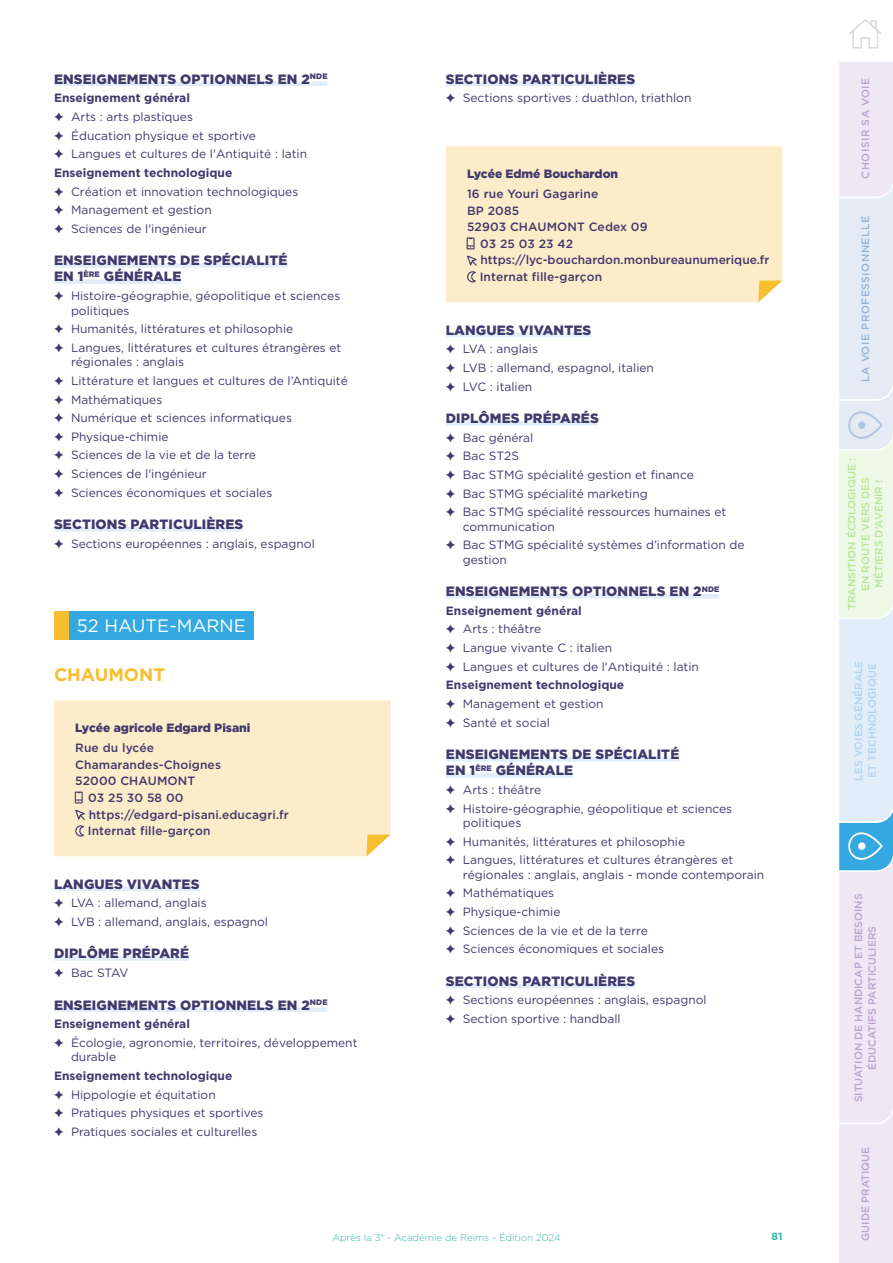
<style>
.page{position:relative;width:893px;height:1263px;background:#fff}
.page>*{position:absolute;margin:0;border:0;box-sizing:border-box;transform-origin:0 0}
.t1{font:18px "Gotham HTF";color:#fff}
.t2{font:700 18px "Gotham HTF";color:#f7bf2f}
.t3{font:900 13.5px/16.2px "Gotham HTF";letter-spacing:.01em;color:#41386c}
.t4{font:12px/18.6px "Gotham HTF";color:#41386c}
.t5{font:500 12px "Gotham HTF";letter-spacing:.01em;color:#41386c}
.t6{font:900 12px "Gotham HTF";color:#41386c}
.t7{font:500 10.5px/13.5px "Gotham HTF";color:#bba3cf;text-align:center}
.t8{font:500 10.5px/13.5px "Gotham HTF";color:#b8e599;text-align:center}
.t9{font:500 10.5px/13.5px "Gotham HTF";color:#afd4f1}
.t10{font:500 10.5px "Gotham HTF";letter-spacing:.05em;color:#95b3d4}
.t11{font:500 10.5px "Gotham HTF";letter-spacing:.05em;color:#bba3cf}
.t12{font:700 10.5px "Gotham HTF";color:#35b6aa}
.t13{font:300 9.75px "Gotham HTF";color:#35b6aa}
.s1{font-weight:700}
</style>
<div class="page">
<div style="left:54px;top:81px;width:273px;height:5px;background:#e1eefa"></div>
<div style="left:54px;top:263px;width:233px;height:5px;background:#e1eefa"></div>
<div style="left:54px;top:279px;width:127px;height:5px;background:#e1eefa"></div>
<div style="left:54px;top:527px;width:189px;height:5px;background:#e1eefa"></div>
<div style="left:54px;top:886px;width:145px;height:5px;background:#e1eefa"></div>
<div style="left:54px;top:956px;width:135px;height:5px;background:#e1eefa"></div>
<div style="left:54px;top:1007px;width:273px;height:5px;background:#e1eefa"></div>
<div style="left:69px;top:611px;width:185px;height:29px;background:#34a9e1"></div>
<div style="left:54px;top:611px;width:15px;height:29px;background:#f7bf2f"></div>
<div style="left:54px;top:700px;width:336px;height:156px;background:#fdecc9"></div>
<svg style="left:366px;top:834px;width:24px;height:22px"></svg>
<div style="left:75px;top:791px;width:8px;height:12px;border:1px solid #41386c"></div>
<svg style="left:75px;top:799px;width:7px;height:3px"></svg>
<svg style="left:74px;top:808px;width:13px;height:29px"></svg>
<div style="left:446px;top:81px;width:189px;height:5px;background:#e1eefa"></div>
<div style="left:446px;top:332px;width:145px;height:5px;background:#e1eefa"></div>
<hr style="left:446px;top:421px;width:153px;height:4px;background:#e1eefa">
<hr style="left:446px;top:594px;width:273px;height:4px;background:#e1eefa">
<hr style="left:446px;top:757px;width:233px;height:4px;background:#e1eefa">
<div style="left:446px;top:773px;width:127px;height:5px;background:#e1eefa"></div>
<hr style="left:446px;top:984px;width:189px;height:4px;background:#e1eefa">
<div style="left:446px;top:146px;width:336px;height:156px;background:#fdecc9"></div>
<svg style="left:758px;top:280px;width:24px;height:22px"></svg>
<div style="left:467px;top:237px;width:8px;height:12px;border:1px solid #41386c"></div>
<svg style="left:467px;top:245px;width:7px;height:3px"></svg>
<svg style="left:466px;top:254px;width:13px;height:29px"></svg>
<svg style="left:839px;top:62px;width:54px;height:1201px;background:#e2e9f2"></svg>
<div style="left:858px;top:842px;width:7px;height:8px;background:#fff;border-radius:50%"></div>
<svg style="left:849px;top:19px;width:33px;height:30px"></svg>
<p class="t3" style="left:54px;top:70px;width:275px">ENSEIGNEMENTS OPTIONNELS EN 2<sup>NDE</sup></p>
<p class="t4" style="left:54px;top:89px;width:255px"><span class="s1">Enseignement général<br></span>✦ Arts : arts plastiques<br>✦ Éducation physique et sportive<br>✦ Langues et cultures de l'Antiquité : latin<br><span class="s1">Enseignement technologique<br></span>✦ Création et innovation technologiques ✦ Management et gestion<br>✦ Sciences de l'ingénieur</p>
<p class="t3" style="left:54px;top:252px;width:235px">ENSEIGNEMENTS DE SPÉCIALITÉ<br>EN 1<sup>ÈRE</sup> GÉNÉRALE</p>
<p class="t4" style="left:71px;top:288px;width:271px;line-height:14.4px;text-indent:-17px">✦ Histoire-géographie, géopolitique et sciences politiques</p>
<p class="t4" style="left:54px;top:319px;width:289px">✦ Humanités, littératures et philosophie<br>✦ Langues, littératures et cultures étrangères et</p>
<p class="t4" style="left:54px;top:352px;width:295px;text-indent:17px">régionales : anglais<br>✦ Littérature et langues et cultures de l’Antiquité ✦ Mathématiques<br>✦ Numérique et sciences informatiques<br>✦ Physique-chimie<br>✦ Sciences de la vie et de la terre<br>✦ Sciences de l'ingénieur<br>✦ Sciences économiques et sociales</p>
<p class="t3" style="left:54px;top:516px;width:191px">SECTIONS PARTICULIÈRES</p>
<p class="t4" style="left:54px;top:534px;width:262px">✦ Sections européennes : anglais, espagnol</p>
<h1 class="t1" style="left:77px;top:616px;width:170px">52 HAUTE-MARNE</h1>
<h1 class="t2" style="left:54px;top:664px;width:113px">CHAUMONT</h1>
<p class="t6" style="left:75px;top:720px;width:177px">Lycée agricole Edgard Pisani</p>
<p class="t5" style="left:75px;top:741px;width:80px">Rue du lycée</p>
<p class="t5" style="left:75px;top:758px;width:147px">Chamarandes-Choignes</p>
<p class="t5" style="left:75px;top:774px;width:122px">52000 CHAUMONT</p>
<p class="t5" style="left:88px;top:791px;width:97px">03 25 30 58 00</p>
<p class="t5" style="left:89px;top:807px;width:202px">https://edgard-pisani.educagri.fr</p>
<p class="t5" style="left:88px;top:824px;width:124px">Internat fille-garçon</p>
<p class="t3" style="left:54px;top:875px;width:147px">LANGUES VIVANTES</p>
<p class="t4" style="left:54px;top:894px;width:215px">✦ LVA : allemand, anglais<br>✦ LVB : allemand, anglais, espagnol</p>
<p class="t3" style="left:54px;top:945px;width:137px">DIPLÔME PRÉPARÉ</p>
<p class="t4" style="left:54px;top:963px;width:76px">✦ Bac STAV</p>
<p class="t3" style="left:54px;top:996px;width:275px">ENSEIGNEMENTS OPTIONNELS EN 2<sup>NDE</sup></p>
<p class="t4" style="left:54px;top:1014px;width:305px"><span class="s1">Enseignement général<br></span>✦ Écologie, agronomie, territoires, développement</p>
<p class="t4" style="left:71px;top:1047px;width:47px">durable</p>
<p class="t4" style="left:54px;top:1066px;width:211px"><span class="s1">Enseignement technologique<br></span>✦ Hippologie et équitation<br>✦ Pratiques physiques et sportives ✦ Pratiques sociales et culturelles</p>
<p class="t3" style="left:446px;top:70px;width:191px">SECTIONS PARTICULIÈRES</p>
<p class="t4" style="left:446px;top:89px;width:247px">✦ Sections sportives : duathlon, triathlon</p>
<p class="t6" style="left:467px;top:166px;width:153px">Lycée Edmé Bouchardon</p>
<p class="t5" style="left:467px;top:187px;width:133px">16 rue Youri Gagarine</p>
<p class="t5" style="left:467px;top:204px;width:54px">BP 2085</p>
<p class="t5" style="left:467px;top:220px;width:182px">52903 CHAUMONT Cedex 09</p>
<p class="t5" style="left:480px;top:237px;width:95px">03 25 03 23 42</p>
<p class="t5" style="left:480px;top:253px;width:290px">https://lyc-bouchardon.monbureaunumerique.fr</p>
<p class="t5" style="left:480px;top:270px;width:124px">Internat fille-garçon</p>
<p class="t3" style="left:446px;top:321px;width:147px">LANGUES VIVANTES</p>
<p class="t4" style="left:446px;top:340px;width:210px">✦ LVA : anglais<br>✦ LVB : allemand, espagnol, italien ✦ LVC : italien</p>
<p class="t3" style="left:446px;top:410px;width:154px">DIPLÔMES PRÉPARÉS</p>
<p class="t4" style="left:446px;top:428px;width:282px">✦ Bac général<br>✦ Bac ST2S<br>✦ Bac STMG spécialité gestion et finance<br>✦ Bac STMG spécialité marketing<br>✦ Bac STMG spécialité ressources humaines et</p>
<p class="t4" style="left:446px;top:517px;width:300px;text-indent:17px">communication<br>✦ Bac STMG spécialité systèmes d’information de</p>
<p class="t4" style="left:463px;top:550px;width:46px">gestion</p>
<p class="t3" style="left:446px;top:583px;width:275px">ENSEIGNEMENTS OPTIONNELS EN 2<sup>NDE</sup></p>
<p class="t4" style="left:446px;top:601px;width:255px"><span class="s1">Enseignement général<br></span>✦ Arts : théâtre<br>✦ Langue vivante C : italien<br>✦ Langues et cultures de l'Antiquité : latin<br><span class="s1">Enseignement technologique<br></span>✦ Management et gestion<br>✦ Santé et social</p>
<p class="t3" style="left:446px;top:746px;width:235px">ENSEIGNEMENTS DE SPÉCIALITÉ<br>EN 1<sup>ÈRE</sup> GÉNÉRALE</p>
<p class="t4" style="left:446px;top:780px;width:288px">✦ Arts : théâtre<br>✦ Histoire-géographie, géopolitique et sciences</p>
<p class="t4" style="left:446px;top:813px;width:289px;text-indent:17px">politiques<br>✦ Humanités, littératures et philosophie<br>✦ Langues, littératures et cultures étrangères et</p>
<p class="t4" style="left:446px;top:865px;width:320px;text-indent:17px">régionales : anglais, anglais - monde contemporain ✦ Mathématiques<br>✦ Physique-chimie<br>✦ Sciences de la vie et de la terre<br>✦ Sciences économiques et sociales</p>
<p class="t3" style="left:446px;top:972px;width:191px">SECTIONS PARTICULIÈRES</p>
<p class="t4" style="left:446px;top:991px;width:262px">✦ Sections européennes : anglais, espagnol ✦ Section sportive : handball</p>
<p class="t13" style="left:332px;top:1232px;width:230px">Après la 3<sup>e</sup> - Académie de Reims - Édition 2024</p>
<p class="t12" style="left:771px;top:1230px;width:13px">81</p>
<p class="t11" style="left:859px;top:179px;width:102px;rotate:-90deg">CHOISIR SA VOIE</p>
<p class="t10" style="left:859px;top:382px;width:168px;rotate:-90deg">LA VOIE PROFESSIONNELLE</p>
<p class="t8" style="left:845px;top:610px;width:153px;rotate:-90deg">TRANSITION ÉCOLOGIQUE :<br>EN ROUTE VERS DES<br>MÉTIERS D’AVENIR !</p>
<p class="t9" style="left:852px;top:780px;width:122px;rotate:-90deg">LES VOIES GÉNÉRALE<br>ET TECHNOLOGIQUE</p>
<p class="t7" style="left:852px;top:1102px;width:210px;rotate:-90deg">SITUATION DE HANDICAP ET BESOINS<br>ÉDUCATIFS PARTICULIERS</p>
<p class="t7" style="left:858px;top:1241px;width:95px;rotate:-90deg">GUIDE PRATIQUE</p>
</div>
